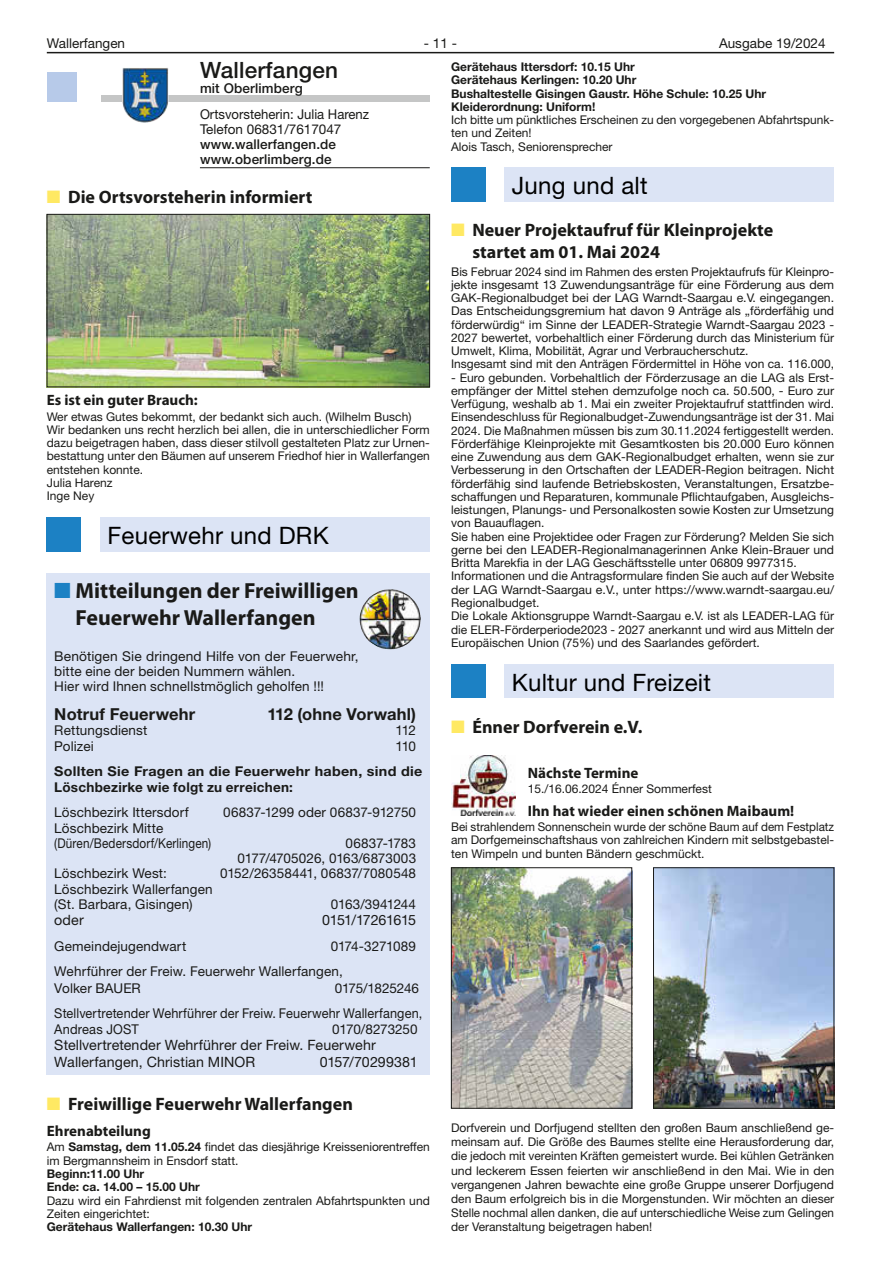
<style>
.page{position:relative;width:881px;height:1263px;background:#fff}
.page>*{position:absolute;margin:0;border:0;box-sizing:border-box;transform-origin:0 0}
.t1{font:24px "Helvetica Neue";letter-spacing:.01em;color:#000}
.t2{font:500 22.5px "Helvetica Neue LT";letter-spacing:.01em;color:#1a1a18}
.t3{font:700 21.9px/26.7px "Myriad Pro";color:#1a1a18}
.t4{font:700 18px/21.6px "Myriad Pro";color:#1a1a18}
.t5{font:700 16.5px "Helvetica Neue LT";letter-spacing:.01em;color:#1a1a18}
.t6{font:700 15px "Myriad Pro";color:#1a1a18}
.t7{font:14.25px/16px "Helvetica Neue LT";letter-spacing:.005em;color:#1a1a18}
.t8{font:14.25px "Helvetica Neue LT";letter-spacing:-.035em;color:#1a1a18}
.t9{font:13.5px/15.3px "Helvetica Neue LT";letter-spacing:.01em;color:#1a1a18}
.t10{font:700 13.5px/15.3px "Helvetica Neue LT";letter-spacing:.02em;color:#1a1a18;scale:1.06 1}
.t11{font:500 13.5px/15px "Helvetica Neue LT";letter-spacing:.01em;color:#1a1a18}
.t12{font:13.5px "Helvetica Neue LT";letter-spacing:-.02em;color:#1a1a18}
.t13{font:13.5px "Helvetica Neue LT";letter-spacing:-.015em;color:#1a1a18}
.t14{font:13.5px "Helvetica Neue LT";letter-spacing:.01em;color:#1a1a18;scale:.95 1}
.t15{font:12px/13.2px "Helvetica Neue LT";color:#1a1a18}
.t16{font:700 12px/13.2px "Helvetica Neue LT";color:#1a1a18}
.s1{color:#ffe963}
.s2{color:#1c81c4}
.s3{font-weight:700}
</style>
<div class="page">
<hr style="left:47px;top:52px;width:786px;height:1px;background:#1a1a18">
<div style="left:47px;top:72px;width:30px;height:30px;background:#b7cae9"></div>
<div style="left:101px;top:95px;width:328px;height:7px;background:#c5c6c6"></div>
<img style="left:122px;top:68px;width:43px;height:55px">
<hr style="left:200px;top:167px;width:229px;height:1px;background:#1a1a18">
<img style="left:49px;top:216px;width:378px;height:169px">
<div style="left:47px;top:214px;width:382px;height:173px;border:1px solid #1a1a18"></div>
<div style="left:47px;top:518px;width:34px;height:34px;background:#1c81c4"></div>
<div style="left:100px;top:518px;width:329px;height:34px;background:#dce4f5"></div>
<div style="left:47px;top:573px;width:382px;height:502px;background:#dce4f5"></div>
<img style="left:359px;top:589px;width:40px;height:60px">
<div style="left:451px;top:168px;width:34px;height:34px;background:#1c81c4"></div>
<div style="left:504px;top:168px;width:329px;height:34px;background:#dce4f5"></div>
<div style="left:451px;top:664px;width:34px;height:34px;background:#1c81c4"></div>
<div style="left:504px;top:664px;width:329px;height:34px;background:#dce4f5"></div>
<img style="left:451px;top:756px;width:64px;height:59px">
<img style="left:453px;top:869px;width:176px;height:237px">
<div style="left:451px;top:867px;width:180px;height:241px;border:1px solid #1a1a18"></div>
<img style="left:655px;top:869px;width:176px;height:237px">
<div style="left:653px;top:867px;width:180px;height:241px;border:1px solid #1a1a18"></div>
<p class="t9" style="left:47px;top:35px;width:80px">Wallerfangen</p>
<p class="t9" style="left:424px;top:35px;width:35px">- 11 -</p>
<p class="t9" style="left:718px;top:35px;width:108px">Ausgabe 19/2024</p>
<h2 class="t2" style="left:200px;top:56px;width:139px">Wallerfangen</h2>
<p class="t11" style="left:200px;top:80px;width:104px">mit Oberlimberg</p>
<p class="t9" style="left:200px;top:106px;width:171px">Ortsvorsteherin: Julia Harenz<br>Telefon 06831/7617047</p>
<p class="t11" style="left:200px;top:136px;width:137px">www.wallerfangen.de www.oberlimberg.de</p>
<h3 class="t4" style="left:47px;top:185px;width:267px"><span class="s1">■</span> Die Ortsvorsteherin informiert</h3>
<p class="t16" style="left:451px;top:60px;width:316px">Gerätehaus Ittersdorf: 10.15 Uhr<br>Gerätehaus Kerlingen: 10.20 Uhr<br>Bushaltestelle Gisingen Gaustr. Höhe Schule: 10.25 Uhr Kleiderordnung: Uniform!</p>
<p class="t15" style="left:451px;top:113px;width:384px">Ich bitte um pünktliches Erscheinen zu den vorgegebenen Abfahrtspunk&shy;ten und Zeiten!<br>Alois Tasch, Seniorensprecher</p>
<h1 class="t1" style="left:511px;top:172px;width:137px">Jung und alt</h1>
<h3 class="t4" style="left:472px;top:219px;width:302px;text-indent:-21px"><span class="s1">■</span> Neuer Projektaufruf für Kleinprojekte startet am 01. Mai 2024</h3>
<p class="t15" style="left:451px;top:265px;width:384px">Bis Februar 2024 sind im Rahmen des ersten Projektaufrufs für Kleinpro&shy;jekte insgesamt 13 Zuwendungsanträge für eine Förderung aus dem GAK-Regionalbudget bei der LAG Warndt-Saargau e.V. eingegangen.<br>Das Entscheidungsgremium hat davon 9 Anträge als „förderfähig und förderwürdig“ im Sinne der LEADER-Strategie Warndt-Saargau 2023 - 2027 bewertet, vorbehaltlich einer Förderung durch das Ministerium für Umwelt, Klima, Mobilität, Agrar und Verbraucherschutz.<br>Insgesamt sind mit den Anträgen Fördermittel in Höhe von ca. 116.000,</p>
<p class="t15" style="left:451px;top:371px;width:384px">- Euro gebunden. Vorbehaltlich der Förderzusage an die LAG als Erst&shy;empfänger der Mittel stehen demzufolge noch ca. 50.500, - Euro zur Verfügung, weshalb ab 1. Mai ein zweiter Projektaufruf stattfinden wird.<br>Einsendeschluss für Regionalbudget-Zuwendungsanträge ist der 31. Mai 2024. Die Maßnahmen müssen bis zum 30.11.2024 fertiggestellt werden.<br>Förderfähige Kleinprojekte mit Gesamtkosten bis 20.000 Euro können eine Zuwendung aus dem GAK-Regionalbudget erhalten, wenn sie zur Verbesserung in den Ortschaften der LEADER-Region beitragen. Nicht förderfähig sind laufende Betriebskosten, Veranstaltungen, Ersatzbe&shy;schaffungen und Reparaturen, kommunale Pflichtaufgaben, Ausgleichs&shy;leistungen, Planungs- und Personalkosten sowie Kosten zur Umsetzung von Bauauflagen.<br>Sie haben eine Projektidee oder Fragen zur Förderung? Melden Sie sich gerne bei den LEADER-Regionalmanagerinnen Anke Klein-Brauer und Britta Marekfia in der LAG Geschäftsstelle unter 06809 9977315.<br>Informationen und die Antragsformulare finden Sie auch auf der Website der LAG Warndt-Saargau e.V., unter https://www.warndt-saargau.eu/ Regionalbudget.<br>Die Lokale Aktionsgruppe Warndt-Saargau e.V. ist als LEADER-LAG für die ELER-Förderperiode2023 - 2027 anerkannt und wird aus Mitteln der Europäischen Union (75%) und des Saarlandes gefördert.</p>
<h1 class="t1" style="left:511px;top:668px;width:201px">Kultur und Freizeit</h1>
<h3 class="t4" style="left:451px;top:715px;width:193px"><span class="s1">■</span> Énner Dorfverein e.V.</h3>
<p class="t6" style="left:527px;top:763px;width:112px">Nächste Termine</p>
<p class="t15" style="left:527px;top:782px;width:185px">15./16.06.2024 Énner Sommerfest</p>
<p class="t6" style="left:527px;top:801px;width:268px">Ihn hat wieder einen schönen Maibaum!</p>
<p class="t15" style="left:451px;top:820px;width:384px;text-align:justify">Bei strahlendem Sonnenschein wurde der schöne Baum auf dem Festplatz am Dorfgemeinschaftshaus von zahlreichen Kindern mit selbstgebastel&shy;ten Wimpeln und bunten Bändern geschmückt.</p>
<p class="t6" style="left:47px;top:390px;width:152px">Es ist ein guter Brauch:</p>
<p class="t15" style="left:47px;top:410px;width:384px">Wer etwas Gutes bekommt, der bedankt sich auch. (Wilhelm Busch)<br>Wir bedanken uns recht herzlich bei allen, die in unterschiedlicher Form dazu beigetragen haben, dass dieser stilvoll gestalteten Platz zur Urnen&shy;bestattung unter den Bäumen auf unserem Friedhof hier in Wallerfangen entstehen konnte.<br>Julia Harenz<br>Inge Ney</p>
<h1 class="t1" style="left:107px;top:521px;width:222px">Feuerwehr und DRK</h1>
<h3 class="t3" style="left:76px;top:577px;width:284px;text-indent:-21px"><span class="s2">■</span> Mitteilungen der Freiwilligen<br>Feuerwehr Wallerfangen</h3>
<p class="t9" style="left:54px;top:648px;width:306px">Benötigen Sie dringend Hilfe von der Feuerwehr, bitte eine der beiden Nummern wählen.<br>Hier wird Ihnen schnellstmöglich geholfen !!!</p>
<h3 class="t5" style="left:54px;top:704px;width:142px">Notruf Feuerwehr</h3>
<h3 class="t5" style="left:267px;top:704px;width:150px">112 (ohne Vorwahl)</h3>
<p class="t9" style="left:54px;top:723px;width:95px">Rettungsdienst</p>
<p class="t9" style="left:395px;top:723px;width:22px">112</p>
<p class="t9" style="left:54px;top:738px;width:41px">Polizei</p>
<p class="t9" style="left:395px;top:738px;width:22px">110</p>
<p class="t10" style="left:54px;top:763px;width:348px">Sollten Sie Fragen an die Feuerwehr haben, sind die<br>Löschbezirke wie folgt zu erreichen:</p>
<p class="t9" style="left:54px;top:805px;width:136px">Löschbezirk Ittersdorf</p>
<p class="t9" style="left:223px;top:805px;width:194px">06837-1299 oder 06837-912750</p>
<p class="t9" style="left:54px;top:820px;width:158px">Löschbezirk Mitte (Düren/Bedersdorf/Kerlingen)</p>
<p class="t9" style="left:237px;top:835px;width:180px;text-align:right">06837-1783<br>0177/4705026, 0163/6873003</p>
<p class="t9" style="left:54px;top:866px;width:114px">Löschbezirk West:</p>
<p class="t9" style="left:220px;top:866px;width:197px">0152/26358441, 06837/7080548</p>
<p class="t9" style="left:54px;top:881px;width:160px">Löschbezirk Wallerfangen (St. Barbara, Gisingen)</p>
<p class="t12" style="left:331px;top:896px;width:87px">0163/3941244</p>
<p class="t7" style="left:54px;top:912px;width:31px">oder</p>
<p class="t8" style="left:322px;top:911px;width:95px">0151/17261615</p>
<p class="t9" style="left:54px;top:938px;width:133px">Gemeindejugendwart</p>
<p class="t9" style="left:54px;top:933px;width:363px;line-height:25.7px;text-indent:276px">0174-3271089<br>Wehrführer der Freiw. Feuerwehr Wallerfangen,</p>
<p class="t9" style="left:54px;top:980px;width:88px">Volker BAUER</p>
<p class="t9" style="left:54px;top:975px;width:369px;line-height:25.7px;text-align:right">0175/1825246<br>Stellvertretender Wehrführer der Freiw. Feuerwehr Wallerfangen,</p>
<p class="t14" style="left:54px;top:1021px;width:90px">Andreas JOST</p>
<p class="t13" style="left:332px;top:1021px;width:87px">0170/8273250</p>
<p class="t7" style="left:54px;top:1037px;width:323px">Stellvertretender Wehrführer der Freiw. Feuerwehr<br>Wallerfangen, Christian MINOR</p>
<p class="t7" style="left:319px;top:1053px;width:99px">0157/70299381</p>
<h3 class="t4" style="left:47px;top:1092px;width:307px"><span class="s1">■</span> Freiwillige Feuerwehr Wallerfangen</h3>
<p class="t6" style="left:47px;top:1121px;width:105px">Ehrenabteilung</p>
<p class="t15" style="left:47px;top:1140px;width:384px">Am <span class="s3">Samstag, dem 11.05.24</span> findet das diesjährige Kreisseniorentreffen im Bergmannsheim in Ensdorf statt.</p>
<p class="t16" style="left:47px;top:1167px;width:154px">Beginn:11.00 Uhr<br>Ende: ca. 14.00 – 15.00 Uhr</p>
<p class="t15" style="left:47px;top:1193px;width:384px">Dazu wird ein Fahrdienst mit folgenden zentralen Abfahrtspunkten und<br>Zeiten eingerichtet:</p>
<p class="t16" style="left:47px;top:1220px;width:207px">Gerätehaus Wallerfangen: 10.30 Uhr</p>
<p class="t15" style="left:451px;top:1120px;width:384px;line-height:14.1px;text-align:justify">Dorfverein und Dorfjugend stellten den großen Baum anschließend ge&shy;meinsam auf. Die Größe des Baumes stellte eine Herausforderung dar, die jedoch mit vereinten Kräften gemeistert wurde. Bei kühlen Getränken und leckerem Essen feierten wir anschließend in den Mai. Wie in den vergangenen Jahren bewachte eine große Gruppe unserer Dorfjugend den Baum erfolgreich bis in die Morgenstunden. Wir möchten an dieser Stelle nochmal allen danken, die auf unterschiedliche Weise zum Gelingen der Veranstaltung beigetragen haben!</p>
</div>
